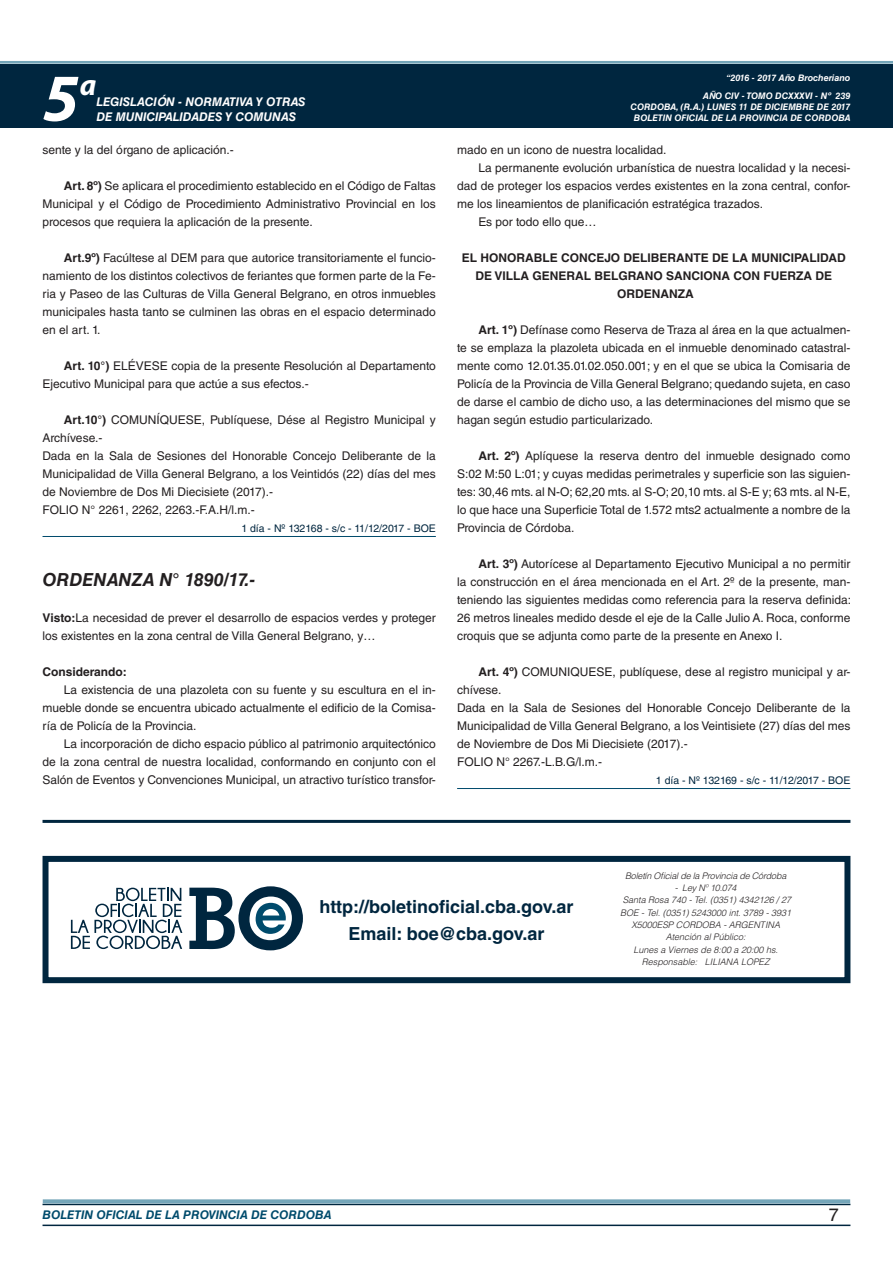
<style>
.page{position:relative;width:893px;height:1263px;background:#fff}
.page>*{position:absolute;margin:0;border:0;box-sizing:border-box;transform-origin:0 0}
.t1{font:italic 700 67.5px "Myriad Pro";color:#fff}
.t2{font:italic 700 30px "Myriad Pro";color:#fff}
.RESUELVE{font:700 18px "Helvetica LT Std";color:#00263f}
.DOC__N{font:italic 700 18px "Helvetica LT Std";color:#231f20}
.t3{font:18px "Helvetica LT Std";color:#231f20}
.TEXTO_BASE{font:12px/18px "Helvetica LT Std";color:#231f20;text-align:justify}
.RESUELVE-2{font:700 12px/18px "Helvetica LT Std";color:#231f20;text-align:center}
.t4{font:italic 700 12px "Helvetica LT Std";color:#fff}
.t5{font:italic 700 12px "Helvetica LT Std";color:#004b6c}
.TEXTO_BASE-2{font:700 12px "Helvetica LT Std";color:#231f20}
.FECHA_DE_PUBLICACIÓN{font:10.5px "Helvetica LT Std";color:#00263f}
.TEXTO_REMATE_HOJA_FI{font:italic 300 9px "Helvetica LT Std";color:#231f20}
.t6{font:italic 700 9px/10.8px "Helvetica LT Std";color:#fff;text-align:right}
.TEXTO_REMATE_HOJA_FI-2{font:italic 300 9px "Helvetica LT Std";letter-spacing:-.02em;color:#231f20}
.s1{font-weight:700}
</style>
<div class="page">
<div style="left:0;top:61px;width:893px;height:6px;background:#fff;opacity:.75"></div>
<div style="left:0;top:64px;width:893px;height:64px;background:#00263f"></div>
<hr style="left:43px;top:1224px;width:807px;height:2px;background:#00263f">
<div style="left:42px;top:1198px;width:809px;height:8px;background:#fff;opacity:.75"></div>
<hr style="left:43px;top:536px;width:393px;height:1px;background:#004b6c">
<hr style="left:457px;top:788px;width:393px;height:1px;background:#004b6c">
<div style="left:43px;top:856px;width:807px;height:127px;border:6px solid #00263f"></div>
<svg style="left:189px;top:886px;width:114px;height:64px"></svg>
<svg style="left:71px;top:888px;width:111px;height:61px"></svg>
<hr style="left:43px;top:820px;width:807px;height:3px;background:#00263f">
<h1 class="t1" style="left:43px;top:54px;width:38px">5</h1>
<h2 class="t2" style="left:80px;top:66px;width:18px">a</h2>
<p class="t4" style="left:96px;top:95px;width:211px">LEGISLACIÓN - NORMATIVA Y OTRAS</p>
<p class="t4" style="left:96px;top:109px;width:201px">DE MUNICIPALIDADES Y COMUNAS</p>
<p class="TEXTO_BASE" style="left:43px;top:141px;width:193px">sente y la del órgano de aplicación.-</p>
<p class="TEXTO_BASE" style="left:43px;top:177px;width:395px;text-indent:21px"><span class="s1">Art. 8º)</span> Se aplicara el procedimiento establecido en el Código de Faltas Municipal y el Código de Procedimiento Administrativo Provincial en los procesos que requiera la aplicación de la presente.</p>
<p class="TEXTO_BASE" style="left:43px;top:249px;width:395px;text-indent:21px"><span class="s1">Art.9º)</span> Facúltese al DEM para que autorice transitoriamente el funcio&shy;namiento de los distintos colectivos de feriantes que formen parte de la Fe&shy;ria y Paseo de las Culturas de Villa General Belgrano, en otros inmuebles municipales hasta tanto se culminen las obras en el espacio determinado en el art. 1.</p>
<p class="TEXTO_BASE" style="left:43px;top:357px;width:395px;text-indent:21px"><span class="s1">Art. 10°)</span> ELÉVESE copia de la presente Resolución al Departamento<br>Ejecutivo Municipal para que actúe a sus efectos.-</p>
<p class="TEXTO_BASE" style="left:43px;top:411px;width:395px;text-indent:21px"><span class="s1">Art.10°)</span> COMUNÍQUESE, Publíquese, Dése al Registro Municipal y<br>Archívese.-</p>
<p class="TEXTO_BASE" style="left:43px;top:447px;width:395px">Dada en la Sala de Sesiones del Honorable Concejo Deliberante de la Municipalidad de Villa General Belgrano, a los Veintidós (22) días del mes de Noviembre de Dos Mi Diecisiete (2017).-</p>
<p class="TEXTO_BASE" style="left:43px;top:501px;width:214px">FOLIO N° 2261, 2262, 2263.-F.A.H/l.m.-</p>
<p class="FECHA_DE_PUBLICACIÓN" style="left:241px;top:522px;width:196px">1 día - Nº 132168 - s/c - 11/12/2017 - BOE</p>
<p class="DOC__N" style="left:43px;top:568px;width:214px">ORDENANZA N° 1890/17.-</p>
<p class="TEXTO_BASE" style="left:43px;top:609px;width:395px"><span class="s1">Visto:</span>La necesidad de prever el desarrollo de espacios verdes y proteger los existentes en la zona central de Villa General Belgrano, y…</p>
<p class="TEXTO_BASE-2" style="left:43px;top:664px;width:86px">Considerando:</p>
<p class="TEXTO_BASE" style="left:43px;top:681px;width:395px;text-indent:21px">La existencia de una plazoleta con su fuente y su escultura en el in&shy;mueble donde se encuentra ubicado actualmente el edificio de la Comisa&shy;ría de Policía de la Provincia.</p>
<p class="TEXTO_BASE" style="left:43px;top:735px;width:395px;text-indent:21px">La incorporación de dicho espacio público al patrimonio arquitectónico de la zona central de nuestra localidad, conformando en conjunto con el Salón de Eventos y Convenciones Municipal, un atractivo turístico transfor-</p>
<p class="t6" style="left:726px;top:72px;width:126px">“2016 - 2017 Año Brocheriano</p>
<p class="t6" style="left:631px;top:91px;width:221px">AÑO CIV - TOMO DCXXXVI - Nº 239<br>CORDOBA, (R.A.) LUNES 11 DE DICIEMBRE DE 2017<br>BOLETIN OFICIAL DE LA PROVINCIA DE CORDOBA</p>
<p class="TEXTO_BASE" style="left:457px;top:141px;width:211px">mado en un icono de nuestra localidad.</p>
<p class="TEXTO_BASE" style="left:457px;top:159px;width:395px;text-indent:21px">La permanente evolución urbanística de nuestra localidad y la necesi&shy;dad de proteger los espacios verdes existentes en la zona central, confor&shy;me los lineamientos de planificación estratégica trazados.</p>
<p class="TEXTO_BASE" style="left:478px;top:213px;width:120px">Es por todo ello que…</p>
<p class="RESUELVE-2" style="left:462px;top:248px;width:385px">EL HONORABLE CONCEJO DELIBERANTE DE LA MUNICIPALIDAD<br>DE VILLA GENERAL BELGRANO SANCIONA CON FUERZA DE</p>
<p class="RESUELVE-2" style="left:617px;top:284px;width:78px">ORDENANZA</p>
<p class="TEXTO_BASE" style="left:457px;top:321px;width:395px;text-indent:21px"><span class="s1">Art. 1º)</span> Defínase como Reserva de Traza al área en la que actualmen&shy;te se emplaza la plazoleta ubicada en el inmueble denominado catastral&shy;mente como 12.01.35.01.02.050.001; y en el que se ubica la Comisaria de Policía de la Provincia de Villa General Belgrano; quedando sujeta, en caso de darse el cambio de dicho uso, a las determinaciones del mismo que se hagan según estudio particularizado.</p>
<p class="TEXTO_BASE" style="left:457px;top:447px;width:395px;text-indent:21px"><span class="s1">Art. 2º)</span> Aplíquese la reserva dentro del inmueble designado como S:02 M:50 L:01; y cuyas medidas perimetrales y superficie son las siguien&shy;tes: 30,46 mts. al N-O; 62,20 mts. al S-O; 20,10 mts. al S-E y; 63 mts. al N-E, lo que hace una Superficie Total de 1.572 mts2 actualmente a nombre de la Provincia de Córdoba.</p>
<p class="TEXTO_BASE" style="left:457px;top:555px;width:395px;text-indent:21px"><span class="s1">Art. 3º)</span> Autorícese al Departamento Ejecutivo Municipal a no permitir la construcción en el área mencionada en el Art. 2º de la presente, man&shy;teniendo las siguientes medidas como referencia para la reserva definida:<br>26 metros lineales medido desde el eje de la Calle Julio A. Roca, conforme croquis que se adjunta como parte de la presente en Anexo I.</p>
<p class="TEXTO_BASE" style="left:457px;top:663px;width:395px;text-indent:21px"><span class="s1">Art. 4º)</span> COMUNIQUESE, publíquese, dese al registro municipal y ar&shy;chívese.</p>
<p class="TEXTO_BASE" style="left:457px;top:699px;width:395px">Dada en la Sala de Sesiones del Honorable Concejo Deliberante de la Municipalidad de Villa General Belgrano, a los Veintisiete (27) días del mes de Noviembre de Dos Mi Diecisiete (2017).-</p>
<p class="TEXTO_BASE" style="left:457px;top:753px;width:146px">FOLIO N° 2267.-L.B.G/l.m.-</p>
<p class="FECHA_DE_PUBLICACIÓN" style="left:656px;top:774px;width:196px">1 día - Nº 132169 - s/c - 11/12/2017 - BOE</p>
<p class="RESUELVE" style="left:320px;top:895px;width:255px">http://boletinoficial.cba.gov.ar</p>
<p class="RESUELVE" style="left:348px;top:922px;width:198px">Email: boe@cba.gov.ar</p>
<p class="TEXTO_REMATE_HOJA_FI-2" style="left:625px;top:870px;width:163px">Boletín Oficial de la Provincia de Córdoba</p>
<p class="TEXTO_REMATE_HOJA_FI-2" style="left:675px;top:882px;width:63px">- Ley Nº 10.074</p>
<p class="TEXTO_REMATE_HOJA_FI" style="left:623px;top:894px;width:170px">Santa Rosa 740 - Tel. (0351) 4342126 / 27</p>
<p class="TEXTO_REMATE_HOJA_FI" style="left:620px;top:907px;width:173px">BOE - Tel. (0351) 5243000 int. 3789 - 3931</p>
<p class="TEXTO_REMATE_HOJA_FI" style="left:631px;top:919px;width:150px">X5000ESP CORDOBA - ARGENTINA</p>
<p class="TEXTO_REMATE_HOJA_FI" style="left:666px;top:931px;width:82px">Atención al Público:</p>
<p class="TEXTO_REMATE_HOJA_FI" style="left:633px;top:944px;width:146px">Lunes a Viernes de 8:00 a 20:00 hs.</p>
<p class="TEXTO_REMATE_HOJA_FI" style="left:642px;top:956px;width:129px">Responsable: LILIANA LOPEZ</p>
<p class="t5" style="left:43px;top:1208px;width:290px">BOLETIN OFICIAL DE LA PROVINCIA DE CORDOBA</p>
<h3 class="t3" style="left:829px;top:1204px;width:12px">7</h3>
</div>
